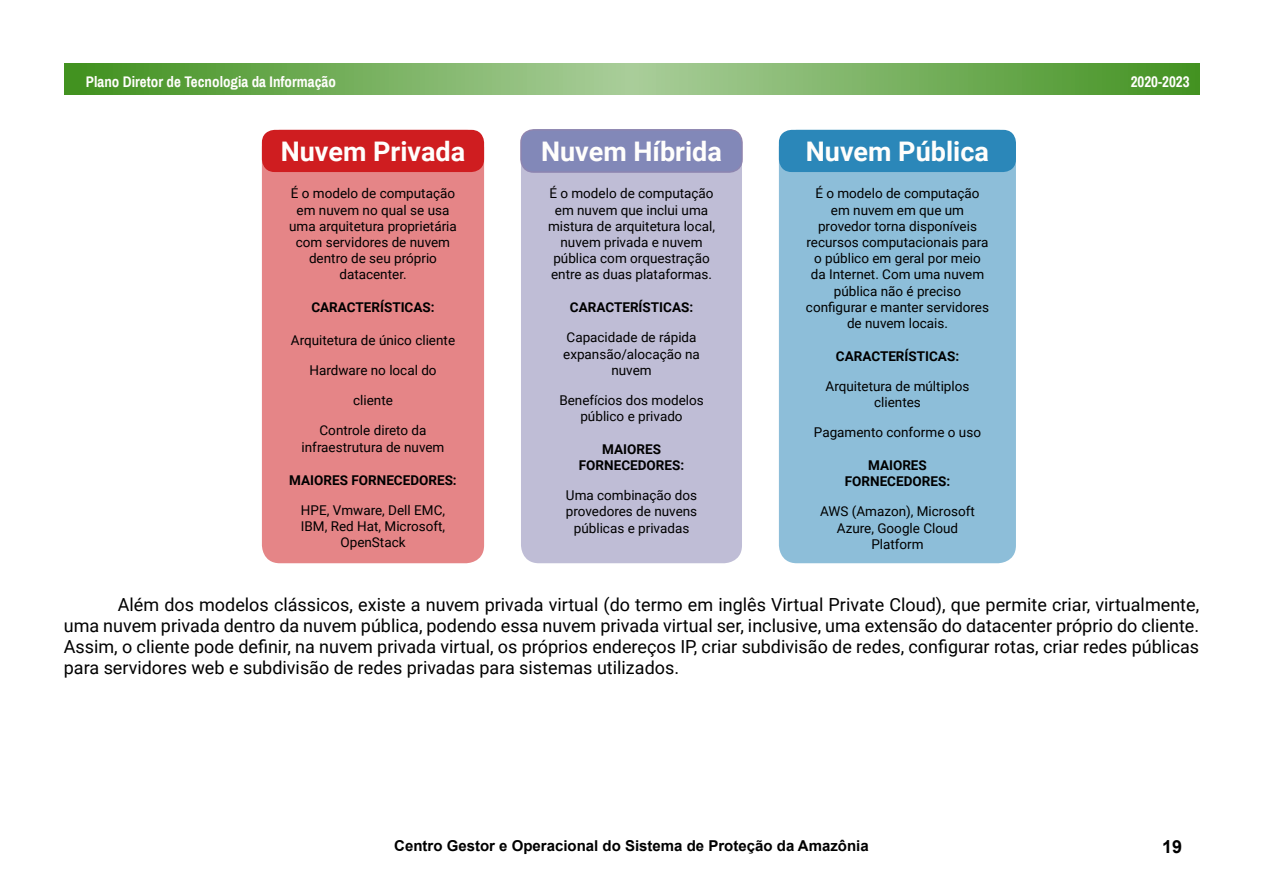
<style>
.page{position:relative;width:1263px;height:893px;background:#fff}
.page>*{position:absolute;margin:0;border:0;box-sizing:border-box;transform-origin:0 0}
.t1{font:700 27px "Roboto";color:#fffefc}
.t2{font:18px/21px "Roboto";color:#000;text-align:justify}
.t3{font:700 18px "Arial";color:#000}
.t4{font:700 15px "Arial";color:#000}
.t5{font:700 15px "Archivo Narrow";color:#fffefc}
.t6{font:13.5px/16.2px "Roboto";color:#000;text-align:center}
.t7{font:700 13.5px/16.2px "Roboto";color:#000;text-align:center}
</style>
<div class="page">
<svg style="left:64px;top:64px;width:1135px;height:31px;background:#75af5c"></svg>
<svg style="left:262px;top:130px;width:222px;height:433px;background:#e27b7d"></svg>
<svg style="left:521px;top:129px;width:221px;height:434px;background:#b9b7d2"></svg>
<svg style="left:779px;top:130px;width:237px;height:433px;background:#83b8d5"></svg>
<p class="t5" style="left:86px;top:71px;width:251px">Plano Diretor de Tecnologia da Informação</p>
<p class="t5" style="left:1131px;top:71px;width:60px">2020-2023</p>
<h1 class="t1" style="left:281px;top:133px;width:186px">Nuvem Privada</h1>
<h1 class="t1" style="left:541px;top:133px;width:182px">Nuvem Híbrida</h1>
<h1 class="t1" style="left:806px;top:133px;width:184px">Nuvem Pública</h1>
<p class="t6" style="left:289px;top:185px;width:169px">É o modelo de computação em nuvem no qual se usa uma arquitetura proprietária com servidores de nuvem dentro de seu próprio datacenter.</p>
<p class="t7" style="left:311px;top:299px;width:125px">CARACTERÍSTICAS:</p>
<p class="t6" style="left:291px;top:332px;width:166px">Arquitetura de único cliente</p>
<p class="t6" style="left:309px;top:362px;width:129px">Hardware no local do</p>
<p class="t6" style="left:353px;top:392px;width:41px">cliente</p>
<p class="t6" style="left:302px;top:422px;width:144px">Controle direto da infraestrutura de nuvem</p>
<p class="t7" style="left:289px;top:471px;width:169px">MAIORES FORNECEDORES:</p>
<p class="t6" style="left:301px;top:501px;width:146px">HPE, Vmware, Dell EMC,<br>IBM, Red Hat, Microsoft,<br>OpenStack</p>
<p class="t6" style="left:806px;top:185px;width:185px">É o modelo de computação em nuvem em que um provedor torna disponíveis recursos computacionais para o público em geral por meio da Internet. Com uma nuvem pública não é preciso configurar e manter servidores de nuvem locais.</p>
<p class="t7" style="left:836px;top:348px;width:125px">CARACTERÍSTICAS:</p>
<p class="t6" style="left:825px;top:378px;width:145px">Arquitetura de múltiplos clientes</p>
<p class="t6" style="left:814px;top:424px;width:169px">Pagamento conforme o uso</p>
<p class="t7" style="left:845px;top:457px;width:107px">MAIORES<br>FORNECEDORES:</p>
<p class="t6" style="left:820px;top:503px;width:156px">AWS (Amazon), Microsoft<br>Azure, Google Cloud<br>Platform</p>
<p class="t6" style="left:548px;top:185px;width:168px">É o modelo de computação em nuvem que inclui uma mistura de arquitetura local, nuvem privada e nuvem pública com orquestração entre as duas plataformas.</p>
<p class="t7" style="left:570px;top:299px;width:125px">CARACTERÍSTICAS:</p>
<p class="t6" style="left:563px;top:329px;width:138px">Capacidade de rápida expansão/alocação na nuvem</p>
<p class="t6" style="left:559px;top:391px;width:146px">Benefícios dos modelos público e privado</p>
<p class="t7" style="left:579px;top:441px;width:107px">MAIORES<br>FORNECEDORES:</p>
<p class="t6" style="left:566px;top:487px;width:133px">Uma combinação dos provedores de nuvens públicas e privadas</p>
<p class="t2" style="left:64px;top:593px;width:1137px;text-indent:54px">Além dos modelos clássicos, existe a nuvem privada virtual (do termo em inglês Virtual Private Cloud), que permite criar, virtualmente, uma nuvem privada dentro da nuvem pública, podendo essa nuvem privada virtual ser, inclusive, uma extensão do datacenter próprio do cliente.<br>Assim, o cliente pode definir, na nuvem privada virtual, os próprios endereços IP, criar subdivisão de redes, configurar rotas, criar redes públicas para servidores web e subdivisão de redes privadas para sistemas utilizados.</p>
<p class="t4" style="left:394px;top:835px;width:476px">Centro Gestor e Operacional do Sistema de Proteção da Amazônia</p>
<h2 class="t3" style="left:1162px;top:834px;width:22px">19</h2>
</div>
